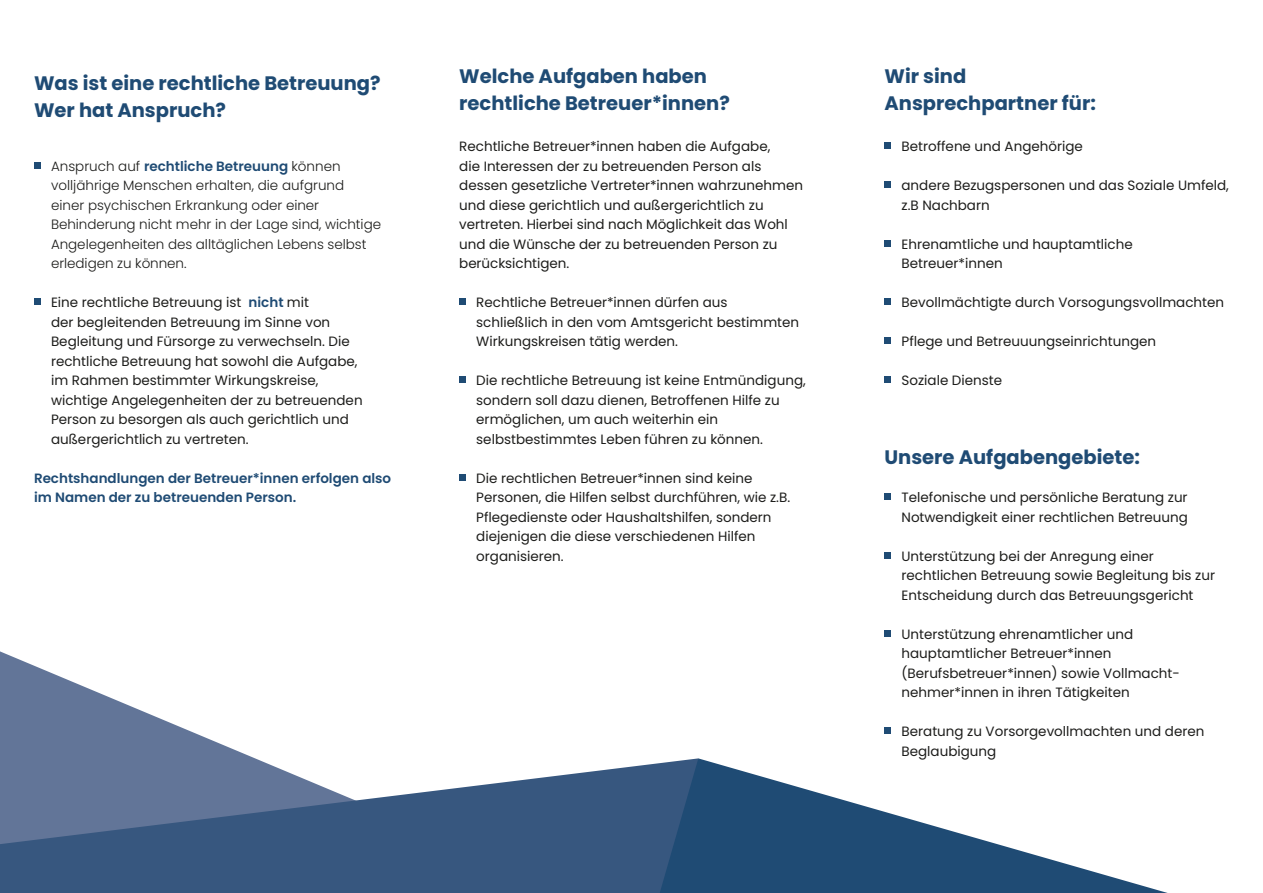
<style>
.page{position:relative;width:1263px;height:893px;background:#fff}
.page>*{position:absolute;margin:0;border:0;box-sizing:border-box;transform-origin:0 0}
.t1{font:700 19.5px/27px "Poppins";color:#1f4b74}
.t2{font:13.5px/19.5px "Poppins";color:#1d1d1b}
.t3{font:300 13.5px/19.5px "Poppins";letter-spacing:-.005em;color:#1d1d1b}
.t4{font:600 13.5px/19.5px "Poppins";color:#1f4b74}
.s1{font-weight:600;color:#1f4b74}
</style>
<div class="page">
<svg style="left:0;top:651px;width:254px;height:107px"></svg>
<div style="left:34px;top:162px;width:7px;height:6px;background:#1f4b74"></div>
<div style="left:34px;top:298px;width:7px;height:7px;background:#1f4b74"></div>
<div style="left:459px;top:298px;width:7px;height:7px;background:#1f4b74"></div>
<div style="left:459px;top:376px;width:7px;height:7px;background:#1f4b74"></div>
<div style="left:459px;top:474px;width:7px;height:6px;background:#1f4b74"></div>
<svg style="left:0;top:758px;width:660px;height:135px;background:#566f92"></svg>
<div style="left:884px;top:142px;width:7px;height:7px;background:#1f4b74"></div>
<div style="left:884px;top:181px;width:7px;height:7px;background:#1f4b74"></div>
<div style="left:884px;top:240px;width:7px;height:6px;background:#1f4b74"></div>
<div style="left:884px;top:298px;width:7px;height:7px;background:#1f4b74"></div>
<div style="left:884px;top:337px;width:7px;height:7px;background:#1f4b74"></div>
<div style="left:884px;top:376px;width:7px;height:7px;background:#1f4b74"></div>
<div style="left:884px;top:493px;width:7px;height:7px;background:#1f4b74"></div>
<div style="left:884px;top:552px;width:7px;height:6px;background:#1f4b74"></div>
<div style="left:884px;top:630px;width:7px;height:6px;background:#1f4b74"></div>
<div style="left:884px;top:727px;width:7px;height:7px;background:#1f4b74"></div>
<svg style="left:660px;top:758px;width:508px;height:135px"></svg>
<h1 class="t1" style="left:34px;top:69px;width:348px">Was ist eine rechtliche Betreuung?<br>Wer hat Anspruch?</h1>
<p class="t3" style="left:51px;top:156px;width:332px">Anspruch auf <span class="s1">rechtliche Betreuung</span> können volljährige Menschen erhalten, die aufgrund<br>einer psychischen Erkrankung oder einer Behinderung nicht mehr in der Lage sind, wichtige Angelegenheiten des alltäglichen Lebens selbst erledigen zu können.</p>
<p class="t2" style="left:51px;top:293px;width:313px">Eine rechtliche Betreuung ist <span class="s1">nicht</span> mit<br>der begleitenden Betreuung im Sinne von Begleitung und Fürsorge zu verwechseln. Die rechtliche Betreuung hat sowohl die Aufgabe, im Rahmen bestimmter Wirkungskreise, wichtige Angelegenheiten der zu betreuenden Person zu besorgen als auch gerichtlich und außergerichtlich zu vertreten.</p>
<p class="t4" style="left:34px;top:468px;width:359px">Rechtshandlungen der Betreuer*innen erfolgen also im Namen der zu betreuenden Person.</p>
<h1 class="t1" style="left:459px;top:63px;width:272px">Welche Aufgaben haben rechtliche Betreuer*innen?</h1>
<p class="t2" style="left:459px;top:137px;width:345px">Rechtliche Betreuer*innen haben die Aufgabe,<br>die Interessen der zu betreuenden Person als dessen gesetzliche Vertreter*innen wahrzunehmen und diese gerichtlich und außergerichtlich zu vertreten. Hierbei sind nach Möglichkeit das Wohl und die Wünsche der zu betreuenden Person zu berücksichtigen.</p>
<p class="t2" style="left:476px;top:293px;width:324px">Rechtliche Betreuer*innen dürfen aus schließlich in den vom Amtsgericht bestimmten<br>Wirkungskreisen tätig werden.</p>
<p class="t2" style="left:476px;top:371px;width:331px">Die rechtliche Betreuung ist keine Entmündigung, sondern soll dazu dienen, Betroffenen Hilfe zu ermöglichen, um auch weiterhin ein selbstbestimmtes Leben führen zu können.</p>
<p class="t2" style="left:476px;top:468px;width:315px">Die rechtlichen Betreuer*innen sind keine Personen, die Hilfen selbst durchführen, wie z.B.<br>Pflegedienste oder Haushaltshilfen, sondern diejenigen die diese verschiedenen Hilfen organisieren.</p>
<h1 class="t1" style="left:884px;top:63px;width:213px">Wir sind<br>Ansprechpartner für:</h1>
<p class="t2" style="left:901px;top:137px;width:183px">Betroffene und Angehörige</p>
<p class="t2" style="left:901px;top:176px;width:329px">andere Bezugspersonen und das Soziale Umfeld, z.B Nachbarn</p>
<p class="t2" style="left:901px;top:234px;width:233px">Ehrenamtliche und hauptamtliche<br>Betreuer*innen</p>
<p class="t2" style="left:901px;top:293px;width:324px">Bevollmächtigte durch Vorsogungsvollmachten</p>
<p class="t2" style="left:901px;top:332px;width:256px">Pflege und Betreuuungseinrichtungen</p>
<p class="t2" style="left:901px;top:371px;width:102px">Soziale Dienste</p>
<h1 class="t1" style="left:884px;top:444px;width:257px">Unsere Aufgabengebiete:</h1>
<p class="t2" style="left:901px;top:488px;width:288px">Telefonische und persönliche Beratung zur<br>Notwendigkeit einer rechtlichen Betreuung</p>
<p class="t2" style="left:901px;top:546px;width:315px">Unterstützung bei der Anregung einer rechtlichen Betreuung sowie Begleitung bis zur<br>Entscheidung durch das Betreuungsgericht</p>
<p class="t2" style="left:901px;top:624px;width:280px">Unterstützung ehrenamtlicher und hauptamtlicher Betreuer*innen (Berufsbetreuer*innen) sowie Vollmacht‑ nehmer*innen in ihren Tätigkeiten</p>
<p class="t2" style="left:901px;top:722px;width:304px">Beratung zu Vorsorgevollmachten und deren<br>Beglaubigung</p>
</div>
